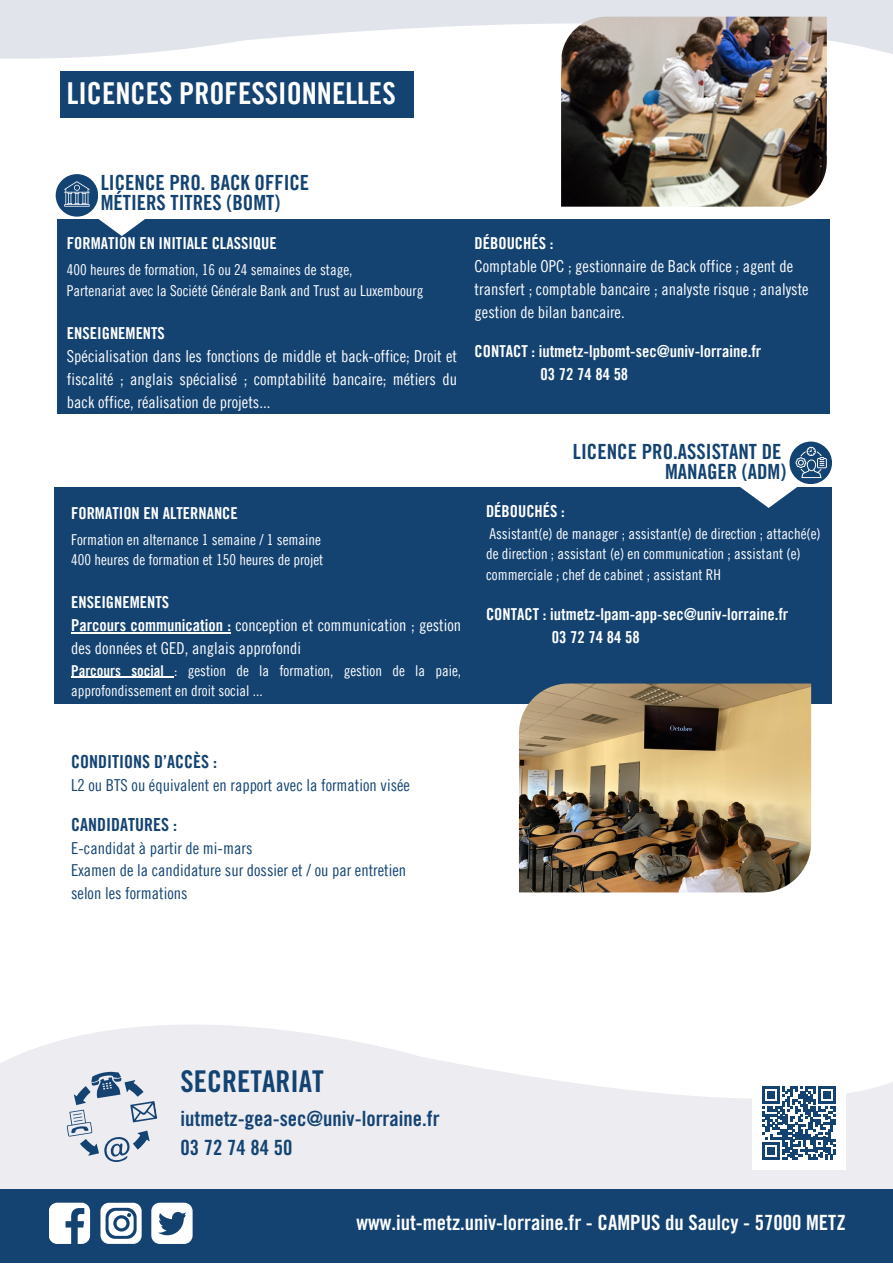
<style>
.page{position:relative;width:893px;height:1264px;background:#fff}
.page>*{position:absolute;margin:0;border:0;box-sizing:border-box;transform-origin:0 0}
.t1{font:30.3px "Trade Gothic LT Pro Bd Cn 20";color:#fff}
.t2{font:30px "Trade Gothic LT Std Bd Cn 20";color:#134372}
.t3{font:21px "Trade Gothic LT Pro Bd Cn 20";color:#134372}
.t4{font:21px "Trade Gothic LT Std Bd Cn 20";color:#fff}
.t5{font:21px "Trade Gothic LT Std Bd Cn 20";color:#134372}
.t6{font:18px "Trade Gothic LT Pro Bd Cn 20";color:#144372}
.t7{font:18px "Trade Gothic LT Std Bd Cn 20";color:#134372}
.t8{font:16.5px/23px "Trade Gothic LT Pro Cn 18";color:#fff}
.t9{font:16.5px "Trade Gothic LT Pro Bd Cn 20";color:#fff}
.t10{font:16.5px "Trade Gothic LT Pro Cn 18";color:#134372}
.t11{font:16.5px "Trade Gothic LT Pro Cn 18";color:#144372}
.t12{font:15px/20.2px "Trade Gothic LT Pro Cn 18";color:#fff}
.s1{font-family:"Trade Gothic LT Pro Bd Cn 20"}
</style>
<div class="page">
<svg style="left:0;top:0;width:892px;height:250px"></svg>
<svg style="left:0;top:1025px;width:892px;height:163px;fill:#ececf1"></svg>
<div style="left:0;top:1188px;width:892px;height:74px;background:#144372"></div>
<div style="left:752px;top:1076px;width:93px;height:93px;background:#fff"></div>
<svg style="left:762px;top:1086px;width:73px;height:73px"></svg>
<svg style="left:49px;top:1202px;width:41px;height:41px"></svg>
<svg style="left:151px;top:1202px;width:41px;height:41px"></svg>
<svg style="left:100px;top:1202px;width:42px;height:41px"></svg>
<div style="left:117px;top:1218px;width:9px;height:10px;background:#fff;border-radius:50%"></div>
<svg style="left:67px;top:1071px;width:90px;height:90px;background:#bec8d6"></svg>
<div style="left:60px;top:71px;width:353px;height:46px;background:#144372"></div>
<div style="left:57px;top:219px;width:772px;height:194px;background:#144372"></div>
<svg style="left:67px;top:487px;width:65px;height:1px"></svg>
<div style="left:54px;top:488px;width:777px;height:216px;background:#144372"></div>
<svg style="left:736px;top:487px;width:65px;height:21px"></svg>
<div style="left:56px;top:174px;width:42px;height:43px;background:#134372;border-radius:50%"></div>
<svg style="left:789px;top:441px;width:43px;height:43px"></svg>
<svg style="left:795px;top:447px;width:31px;height:31px"></svg>
<hr style="left:71px;top:632px;width:160px;height:1px;background:#fff">
<hr style="left:71px;top:676px;width:103px;height:1px;background:#fff">
<img style="left:519px;top:683px;width:292px;height:209px">
<img style="left:561px;top:17px;width:265px;height:190px">
<svg style="left:64px;top:181px;width:90px;height:55px"></svg>
<p class="t1" style="left:67px;top:82px;width:330px">LICENCES PROFESSIONNELLES</p>
<p class="t3" style="left:101px;top:174px;width:210px">LICENCE PRO. BACK OFFICE</p>
<p class="t3" style="left:101px;top:195px;width:181px">MÉTIERS TITRES (BOMT)</p>
<p class="t9" style="left:67px;top:237px;width:211px">FORMATION EN INITIALE CLASSIQUE</p>
<p class="t12" style="left:67px;top:261px;width:287px">400 heures de formation, 16 ou 24 semaines de stage,</p>
<p class="t12" style="left:67px;top:282px;width:358px">Partenariat avec la Société Générale Bank and Trust au Luxembourg</p>
<p class="t9" style="left:67px;top:327px;width:99px">ENSEIGNEMENTS</p>
<p class="t8" style="left:67px;top:346px;width:391px;text-align:justify">Spécialisation dans les fonctions de middle et back-office; Droit et fiscalité ; anglais spécialisé ; comptabilité bancaire; métiers du back office, réalisation de projets...</p>
<p class="t9" style="left:71px;top:507px;width:168px">FORMATION EN ALTERNANCE</p>
<p class="t12" style="left:71px;top:531px;width:251px">Formation en alternance 1 semaine / 1 semaine</p>
<p class="t12" style="left:71px;top:552px;width:254px">400 heures de formation et 150 heures de projet</p>
<p class="t9" style="left:71px;top:596px;width:99px">ENSEIGNEMENTS</p>
<p class="t8" style="left:71px;top:616px;width:391px"><span class="s1">Parcours communication :</span> conception et communication ; gestion des données et GED, anglais approfondi</p>
<p class="t12" style="left:71px;top:662px;width:391px;line-height:20.7px"><span class="s1">Parcours social</span> : gestion de la formation, gestion de la paie, approfondissement en droit social ...</p>
<p class="t9" style="left:474px;top:237px;width:80px">DÉBOUCHÉS :</p>
<p class="t8" style="left:474px;top:256px;width:335px">Comptable OPC ; gestionnaire de Back office ; agent de transfert ; comptable bancaire ; analyste risque ; analyste gestion de bilan bancaire.</p>
<p class="t9" style="left:474px;top:345px;width:288px">CONTACT : iutmetz-lpbomt-sec@univ-lorraine.fr</p>
<p class="t9" style="left:540px;top:368px;width:89px">03 72 74 84 58</p>
<p class="t3" style="left:573px;top:444px;width:210px">LICENCE PRO.ASSISTANT DE</p>
<p class="t3" style="left:665px;top:464px;width:123px">MANAGER (ADM)</p>
<p class="t9" style="left:486px;top:505px;width:80px">DÉBOUCHÉS :</p>
<p class="t12" style="left:486px;top:526px;width:336px">Assistant(e) de manager ; assistant(e) de direction ; attaché(e) de direction ; assistant (e) en communication ; assistant (e) commerciale ; chef de cabinet ; assistant RH</p>
<p class="t9" style="left:486px;top:608px;width:304px">CONTACT : iutmetz-lpam-app-sec@univ-lorraine.fr</p>
<p class="t9" style="left:552px;top:630px;width:89px">03 72 74 84 58</p>
<p class="t6" style="left:71px;top:755px;width:147px">CONDITIONS D’ACCÈS :</p>
<p class="t11" style="left:71px;top:778px;width:340px">L2 ou BTS ou équivalent en rapport avec la formation visée</p>
<p class="t7" style="left:71px;top:818px;width:107px">CANDIDATURES :</p>
<p class="t10" style="left:71px;top:841px;width:183px">E-candidat à partir de mi-mars</p>
<p class="t10" style="left:71px;top:864px;width:336px">Examen de la candidature sur dossier et / ou par entretien</p>
<p class="t10" style="left:71px;top:886px;width:118px">selon les formations</p>
<p class="t2" style="left:181px;top:1070px;width:145px">SECRETARIAT</p>
<p class="t5" style="left:181px;top:1110px;width:260px">iutmetz-gea-sec@univ-lorraine.fr</p>
<p class="t5" style="left:181px;top:1139px;width:113px">03 72 74 84 50</p>
<p class="t4" style="left:356px;top:1214px;width:491px">www.iut-metz.univ-lorraine.fr - CAMPUS du Saulcy - 57000 METZ</p>
</div>
